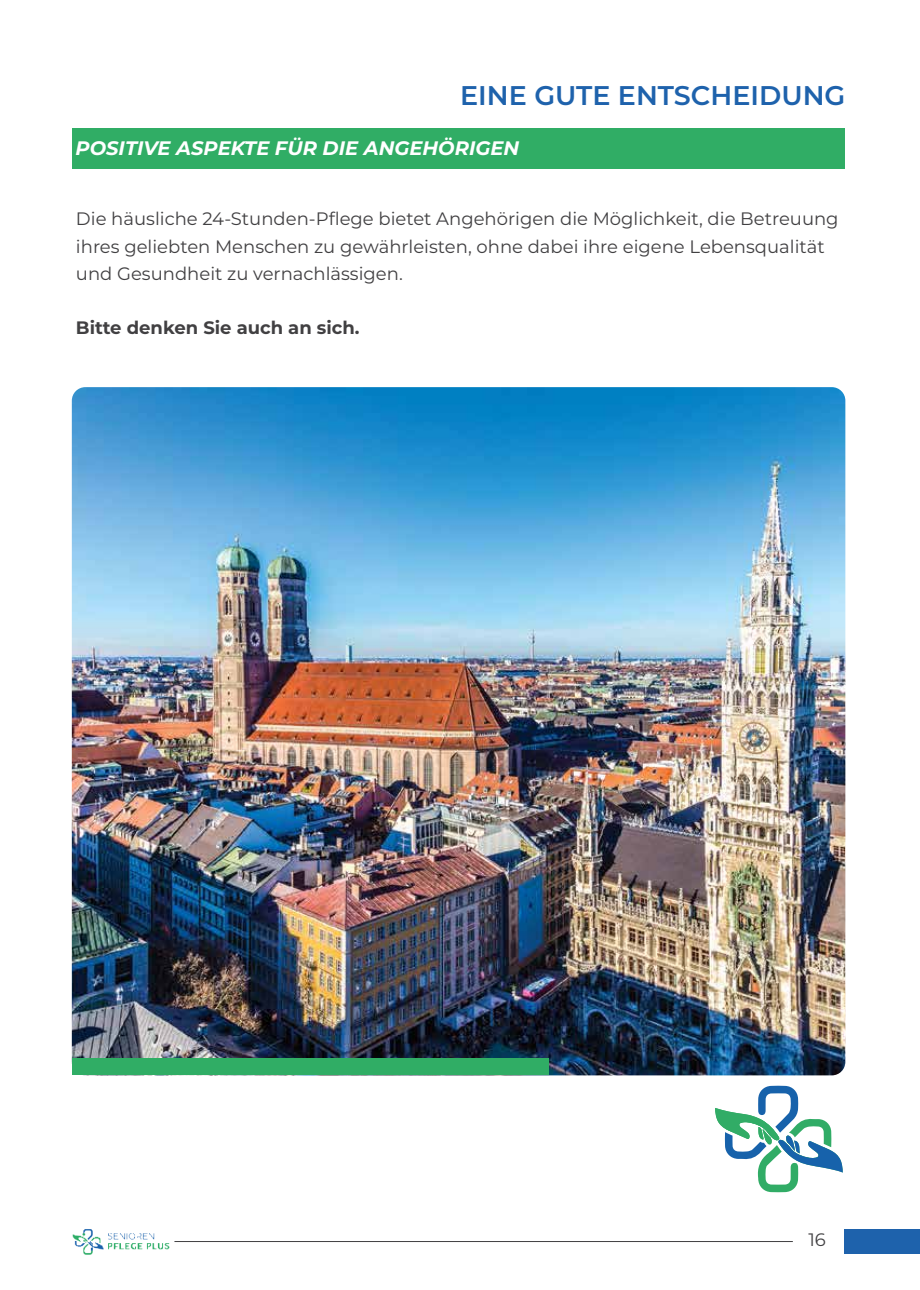
<style>
.page{position:relative;width:920px;height:1290px;background:#fff}
.page>*{position:absolute;margin:0;border:0;box-sizing:border-box;transform-origin:0 0}
.t1{font:600 27px "Montserrat";color:#1e62ac}
.t2{font:italic 700 19.5px "Montserrat";color:#fff}
.t3{font:18px/27px "Montserrat";color:#414042}
.t4{font:700 18px "Montserrat";color:#414042}
</style>
<div class="page">
<div style="left:72px;top:128px;width:772px;height:40px;background:#30ad65"></div>
<svg style="left:715px;top:1086px;width:128px;height:106px"></svg>
<img style="left:72px;top:387px;width:773px;height:688px">
<div style="left:72px;top:1058px;width:476px;height:17px;background:#30ad65"></div>
<img style="left:72px;top:1229px;width:98px;height:26px">
<div style="left:844px;top:1229px;width:76px;height:24px;background:#1e62ac"></div>
<hr style="left:174px;top:1241px;width:619px;height:1px;background:#414042">
<h1 class="t1" style="left:460px;top:76px;width:387px">EINE GUTE ENTSCHEIDUNG</h1>
<p class="t2" style="left:75px;top:134px;width:445px">POSITIVE ASPEKTE FÜR DIE ANGEHÖRIGEN</p>
<p class="t3" style="left:76px;top:205px;width:764px">Die häusliche 24-Stunden-Pflege bietet Angehörigen die Möglichkeit, die Betreuung ihres geliebten Menschen zu gewährleisten, ohne dabei ihre eigene Lebensqualität und Gesundheit zu vernachlässigen.</p>
<p class="t4" style="left:76px;top:314px;width:285px">Bitte denken Sie auch an sich.</p>
<p class="t3" style="left:808px;top:1225px;width:19px">16</p>
</div>
